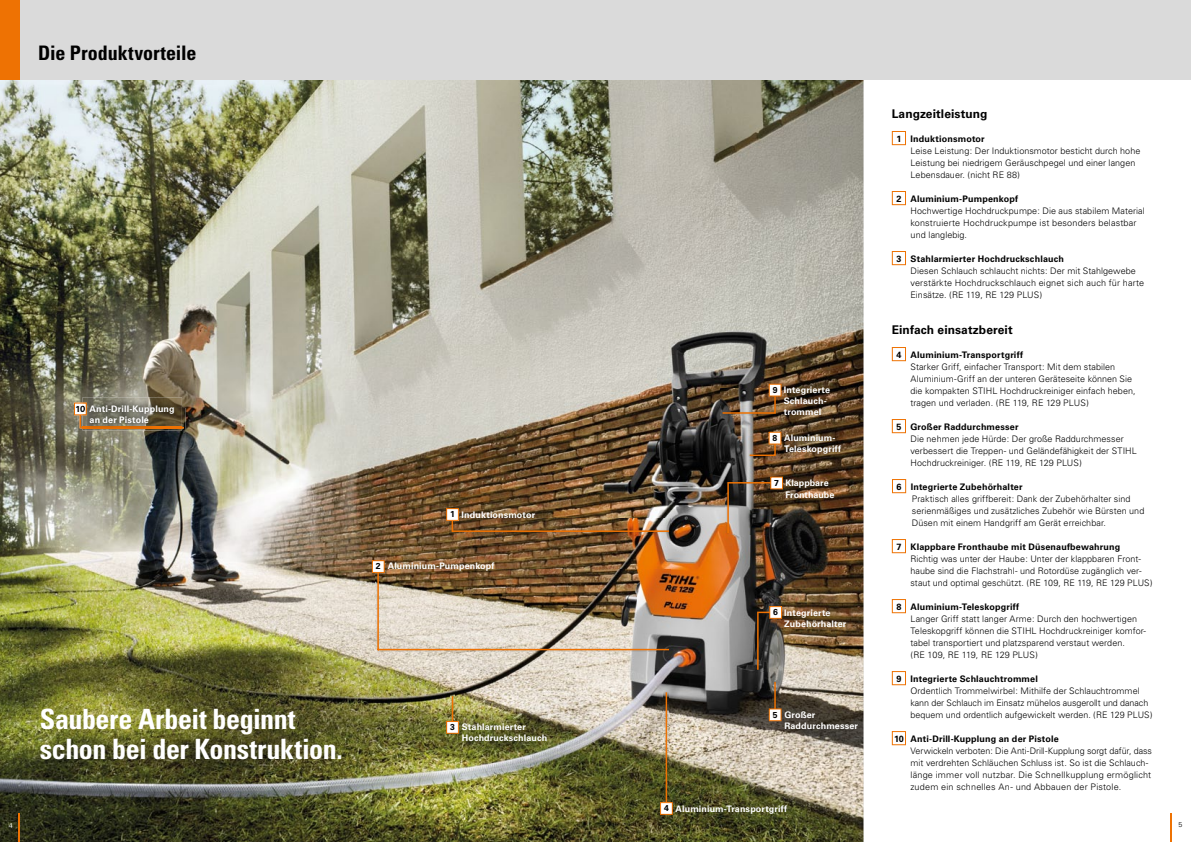
<style>
.page{position:relative;width:1191px;height:842px;background:#fff}
.page>*{position:absolute;margin:0;border:0;box-sizing:border-box;transform-origin:0 0}
.t1{font:700 condensed 28px/30px "Univers";letter-spacing:-.015em;color:#fff}
.t2{font:700 condensed 20px "Univers";letter-spacing:-.005em;color:#000}
.t3{font:700 12px "Univers";letter-spacing:.005em;color:#000}
.t4{font:300 9px/12px "Univers";letter-spacing:.005em;color:#000}
.t5{font:700 9px "Univers";letter-spacing:.015em;color:#000}
.t6{font:700 9px/10.8px "Univers";letter-spacing:.01em;color:#fff}
.t7{font:700 8.6px "Univers";color:#000}
.t8{font:300 7px "Univers";color:#fff}
.t9{font:300 7px "Univers";color:#000}
.s1{font-size:8.6px;color:#000}
</style>
<div class="page">
<img style="left:0;top:79px;width:863px;height:763px">
<svg style="left:891px;top:131px;width:15px;height:14px"></svg>
<svg style="left:891px;top:191px;width:15px;height:14px"></svg>
<svg style="left:891px;top:251px;width:15px;height:14px"></svg>
<svg style="left:891px;top:347px;width:15px;height:14px"></svg>
<svg style="left:891px;top:419px;width:15px;height:14px"></svg>
<svg style="left:892px;top:479px;width:14px;height:14px"></svg>
<svg style="left:891px;top:539px;width:15px;height:14px"></svg>
<svg style="left:891px;top:599px;width:15px;height:14px"></svg>
<svg style="left:891px;top:671px;width:15px;height:14px"></svg>
<svg style="left:891px;top:731px;width:15px;height:14px"></svg>
<div style="left:0;top:0;width:1191px;height:79px;background:#dadada"></div>
<div style="left:0;top:0;width:20px;height:79px;background:#ee7203"></div>
<svg style="left:19px;top:814px;width:1px;height:28px"></svg>
<img style="left:450px;top:519px;width:221px;height:15px">
<img style="left:755px;top:610px;width:21px;height:61px">
<svg style="left:757px;top:606px;width:25px;height:64px;background:#67594b"></svg>
<svg style="left:769px;top:682px;width:12px;height:39px"></svg>
<svg style="left:660px;top:692px;width:13px;height:123px;background:#97835e"></svg>
<img style="left:725px;top:480px;width:51px;height:55px">
<svg style="left:727px;top:477px;width:56px;height:56px;background:#645648"></svg>
<img style="left:748px;top:437px;width:29px;height:21px">
<svg style="left:749px;top:432px;width:32px;height:24px"></svg>
<img style="left:721px;top:389px;width:56px;height:26px">
<svg style="left:722px;top:384px;width:59px;height:30px;background:#715840"></svg>
<img style="left:376px;top:570px;width:294px;height:82px">
<img style="left:372px;top:560px;width:297px;height:90px">
<img style="left:446px;top:508px;width:223px;height:24px">
<svg style="left:446px;top:696px;width:13px;height:38px"></svg>
<img style="left:82px;top:397px;width:100px;height:6px">
<img style="left:82px;top:428px;width:100px;height:2px">
<svg style="left:74px;top:403px;width:110px;height:25px;background:#77674e"></svg>
<svg style="left:1170px;top:814px;width:1px;height:28px"></svg>
<h2 class="t2" style="left:38px;top:40px;width:160px">Die Produktvorteile</h2>
<p class="t6" style="left:90px;top:403px;width:87px;text-indent:-14px"><span class="s1">10</span> Anti-Drill-Kupplung an der Pistole</p>
<p class="t6" style="left:450px;top:509px;width:87px"><span class="s1">1</span> Induktionsmotor</p>
<p class="t6" style="left:376px;top:561px;width:120px"><span class="s1">2</span> Aluminium-Pumpenkopf</p>
<h1 class="t1" style="left:40px;top:704px;width:305px">Saubere Arbeit beginnt schon bei der Konstruktion.</h1>
<p class="t6" style="left:462px;top:722px;width:87px">Stahlarmierter<br>Hochdruckschlauch</p>
<p class="t7" style="left:450px;top:722px;width:6px">3</p>
<p class="t6" style="left:783px;top:385px;width:48px">Integrierte<br>Schlauch&shy;trommel</p>
<p class="t7" style="left:772px;top:385px;width:6px">9</p>
<p class="t6" style="left:784px;top:433px;width:58px">Aluminium-<br>Teleskopgriff</p>
<p class="t7" style="left:772px;top:433px;width:6px">8</p>
<p class="t6" style="left:785px;top:477px;width:51px;line-height:12px">Klappbare<br>Fronthaube</p>
<p class="t7" style="left:774px;top:478px;width:6px">7</p>
<p class="t6" style="left:784px;top:607px;width:64px">Integrierte<br>Zubehörhalter</p>
<p class="t7" style="left:773px;top:607px;width:6px">6</p>
<p class="t6" style="left:784px;top:709px;width:75px">Großer<br>Raddurchmesser</p>
<p class="t7" style="left:772px;top:710px;width:6px">5</p>
<p class="t6" style="left:664px;top:803px;width:125px"><span class="s1">4</span> Aluminium-Transportgriff</p>
<h3 class="t3" style="left:891px;top:106px;width:97px">Langzeitleistung</h3>
<p class="t5" style="left:896px;top:133px;width:90px">1 Induktionsmotor</p>
<p class="t4" style="left:910px;top:144px;width:231px">Leise Leistung: Der Induktionsmotor besticht durch hohe<br>Lei st ung bei niedrigem Geräuschpegel und einer langen<br>Lebensdauer. (nicht RE 88)</p>
<p class="t5" style="left:896px;top:193px;width:123px">2 Aluminium-Pumpenkopf</p>
<p class="t4" style="left:910px;top:204px;width:236px">Hochwertige Hochdruckpumpe: Die aus stabilem Material konstruierte Hochdruckpumpe ist besonders belastbar und langlebig.</p>
<p class="t5" style="left:896px;top:253px;width:169px">3 Stahlarmierter Hochdruckschlauch</p>
<p class="t4" style="left:910px;top:264px;width:235px">Diesen Schlauch schlaucht nichts: Der mit Stahlgewebe ver stärkte Hochdruckschlauch eignet sich auch für harte<br>Einsätze. (RE 119, RE 129 PLUS)</p>
<h3 class="t3" style="left:891px;top:322px;width:122px">Einfach einsatzbereit</h3>
<p class="t5" style="left:896px;top:349px;width:128px">4 Aluminium-Transportgriff</p>
<p class="t4" style="left:910px;top:360px;width:227px">Starker Griff, einfacher Transport: Mit dem stabilen<br>Alu minium-Griff an der unteren Geräteseite können Sie die kompakten STIHL Hochdruckreiniger einfach heben, tragen und verladen. (RE 119, RE 129 PLUS)</p>
<p class="t5" style="left:896px;top:421px;width:124px">5 Großer Raddurchmesser</p>
<p class="t4" style="left:910px;top:432px;width:228px">Die nehmen jede Hürde: Der große Raddurchmesser verbessert die Treppen- und Geländefähigkeit der STIHL<br>Hochdruckreiniger. (RE 119, RE 129 PLUS)</p>
<p class="t5" style="left:896px;top:481px;width:128px">6 Integrierte Zubehörhalter</p>
<p class="t4" style="left:911px;top:492px;width:234px">Praktisch alles griffbereit: Dank der Zubehörhalter sind serien mäßiges und zusätzliches Zubehör wie Bürsten und<br>Düsen mit einem Handgriff am Gerät erreichbar.</p>
<p class="t5" style="left:896px;top:541px;width:225px">7 Klappbare Fronthaube mit Düsenaufbewahrung</p>
<p class="t4" style="left:910px;top:552px;width:244px">Richtig was unter der Haube: Unter der klappbaren Front&shy;haube sind die Flachstrahl- und Rotordüse zugänglich ver&shy;staut und optimal geschützt. (RE 109, RE 119, RE 129 PLUS)</p>
<p class="t5" style="left:896px;top:601px;width:124px">8 Aluminium-Teleskopgriff</p>
<p class="t4" style="left:910px;top:612px;width:237px">Langer Griff statt langer Arme: Durch den hochwertigen Teleskopgriff können die STIHL Hochdruckreiniger komfor&shy;tabel transportiert und platzsparend verstaut werden.<br>(RE 109, RE 119, RE 129 PLUS)</p>
<p class="t5" style="left:896px;top:673px;width:143px">9 Integrierte Schlauchtrommel</p>
<p class="t4" style="left:910px;top:684px;width:244px">Ordentlich Trommelwirbel: Mithilfe der Schlauchtrommel kann der Schlauch im Einsatz mühelos ausgerollt und danach bequem und ordentlich aufgewickelt werden. (RE 129 PLUS)</p>
<p class="t5" style="left:894px;top:733px;width:166px">10 Anti-Drill-Kupplung an der Pistole</p>
<p class="t4" style="left:910px;top:744px;width:243px">Verwickeln verboten: Die Anti-Drill-Kupplung sorgt dafür, dass mit verdrehten Schläuchen Schluss ist. So ist die Schlauch&shy;länge immer voll nutzbar. Die Schnellkupplung er möglicht zudem ein schnelles An- und Abbauen der Pistole.</p>
<p class="t8" style="left:9px;top:821px;width:5px">4</p>
<p class="t9" style="left:1178px;top:820px;width:5px">5</p>
</div>
